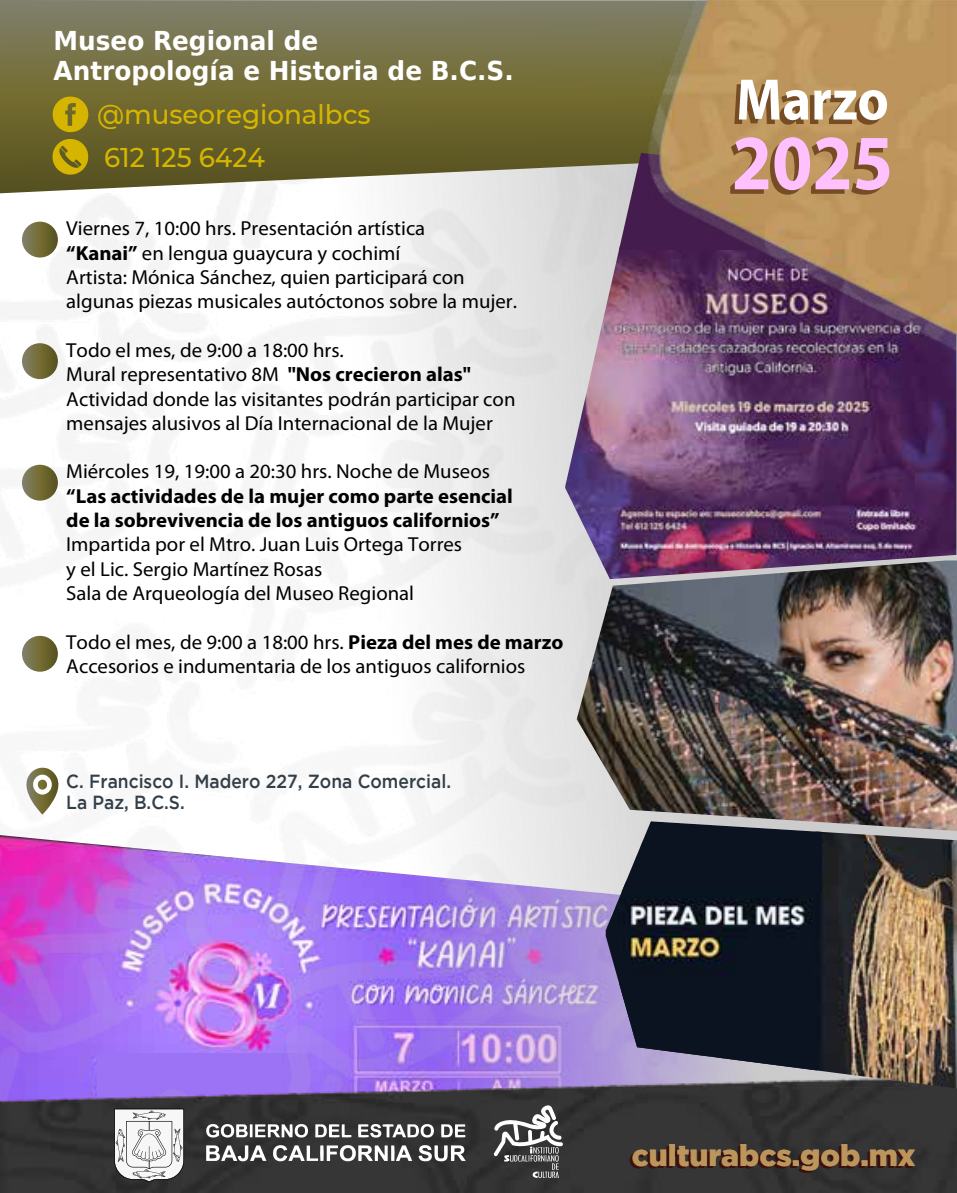
<style>
.page{position:relative;width:957px;height:1193px;background:#fff}
.page>*{position:absolute;margin:0;border:0;box-sizing:border-box;transform-origin:0 0}
.t1{font:700 78.75px "Myriad Pro";color:#ffc0ff;scale:.92 1}
.t2{font:700 58.95px "Myriad Pro";color:#fff;scale:.92 1}
.t3{font:900 29.93px "Gotham";color:#bc955c}
.t4{font:500 27px/42.3px "Montserrat";color:#d5b500}
.t5{font:700 25.88px/29.7px "Bitstream Vera Sans";color:#fff;scale:.95 1}
.t6{font:20.25px/24.3px "Myriad Pro";color:#000}
.t7{font:700 20.25px/24.3px "Myriad Pro";color:#000}
.t8{font:500 18.9px/20.9px "Gotham";color:#323e48;scale:.92 1}
.s1{font-weight:700}
</style>
<div class="page">
<img style="left:0;top:193px;width:619px;height:883px">
<svg style="left:0;top:1076px;width:956px;height:116px;background:#403a49"></svg>
<svg style="left:493px;top:1104px;width:70px;height:74px"></svg>
<svg style="left:418px;top:1145px;width:47px;height:16px"></svg>
<svg style="left:441px;top:1124px;width:24px;height:13px"></svg>
<svg style="left:206px;top:1145px;width:60px;height:16px"></svg>
<svg style="left:358px;top:1123px;width:76px;height:14px"></svg>
<svg style="left:273px;top:1145px;width:139px;height:16px"></svg>
<svg style="left:315px;top:1124px;width:36px;height:13px"></svg>
<svg style="left:205px;top:1123px;width:103px;height:15px"></svg>
<svg style="left:114px;top:1108px;width:70px;height:74px"></svg>
<svg style="left:0;top:0;width:648px;height:193px;background:#797449"></svg>
<svg style="left:53px;top:96px;width:36px;height:36px"></svg>
<svg style="left:52px;top:139px;width:36px;height:36px"></svg>
<div style="left:22px;top:222px;width:36px;height:35px;background:linear-gradient(to right,#868362,#5f581d);border-radius:18px"></div>
<svg style="left:22px;top:343px;width:36px;height:36px"></svg>
<div style="left:22px;top:465px;width:36px;height:35px;background:linear-gradient(to right,#868362,#5f581d);border-radius:18px"></div>
<div style="left:22px;top:636px;width:36px;height:35px;background:linear-gradient(to right,#868363,#5f581d);border-radius:18px"></div>
<svg style="left:26px;top:767px;width:36px;height:47px"></svg>
<img style="left:565px;top:246px;width:391px;height:333px">
<svg style="left:619px;top:153px;width:29px;height:97px;background:#705671"></svg>
<img style="left:576px;top:560px;width:380px;height:271px">
<img style="left:605px;top:821px;width:351px;height:267px">
<svg style="left:604px;top:821px;width:217px;height:70px;background:#363c47"></svg>
<svg style="left:604px;top:983px;width:213px;height:93px;background:#3b3d52"></svg>
<img style="left:648px;top:0;width:308px;height:350px">
<p class="t5" style="left:54px;top:27px;width:486px">Museo Regional de<br>Antropología e Historia de B.C.S.</p>
<h3 class="t4" style="left:97px;top:92px;width:275px">@museoregionalbcs<br>612 125 6424</h3>
<p class="t6" style="left:66px;top:216px;width:452px">Viernes 7, 10:00 hrs. Presentación artística<br><span class="s1">“Kanai”</span> en lengua guaycura y cochimí<br>Artista: Mónica Sánchez, quien participará con algunas piezas musicales autóctonos sobre la mujer.</p>
<p class="t6" style="left:66px;top:337px;width:450px">Todo el mes, de 9:00 a 18:00 hrs.<br>Mural representativo 8M <span class="s1">"Nos crecieron alas" </span>Actividad donde las visitantes podrán participar con mensajes alusivos al Día Internacional de la Mujer</p>
<p class="t6" style="left:66px;top:459px;width:425px">Miércoles 19, 19:00 a 20:30 hrs. Noche de Museos</p>
<p class="t7" style="left:66px;top:483px;width:448px">“Las actividades de la mujer como parte esencial de la sobrevivencia de los antiguos californios”</p>
<p class="t6" style="left:66px;top:532px;width:397px">Impartida por el Mtro. Juan Luis Ortega Torres y el Lic. Sergio Martínez Rosas<br>Sala de Arqueología del Museo Regional</p>
<p class="t6" style="left:66px;top:629px;width:498px">Todo el mes, de 9:00 a 18:00 hrs. <span class="s1">Pieza del mes de marzo<br></span>Accesorios e indumentaria de los antiguos californios</p>
<p class="t8" style="left:66px;top:770px;width:419px">C. Francisco I. Madero 227, Zona Comercial.<br>La Paz, B.C.S.</p>
<h2 class="t2" style="left:736px;top:61px;width:167px">Marzo</h2>
<h1 class="t1" style="left:731px;top:111px;width:177px">2025</h1>
<h3 class="t3" style="left:631px;top:1137px;width:285px">culturabcs.gob.mx</h3>
</div>
